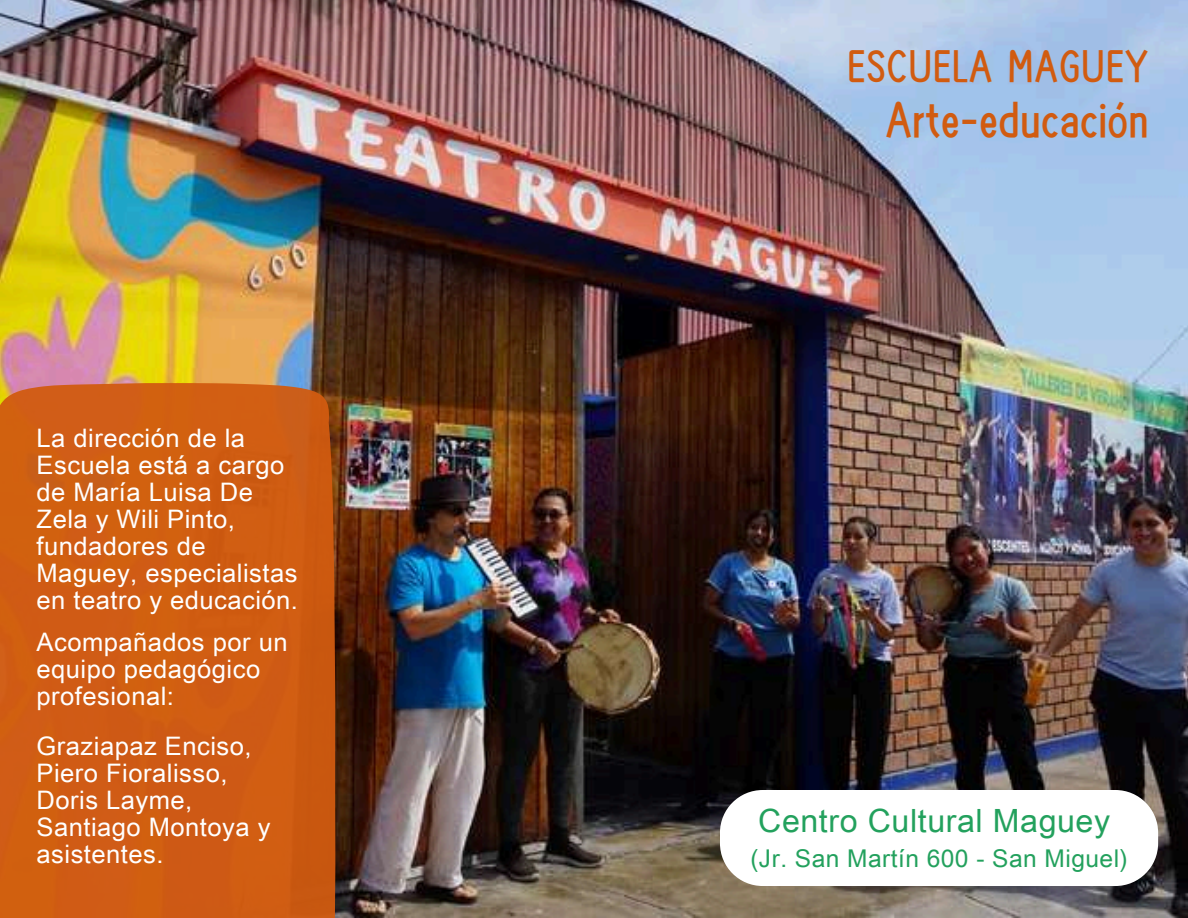
<style>
.page{position:relative;width:1188px;height:918px;background:#fff}
.page>*{position:absolute;margin:0;border:0;box-sizing:border-box;transform-origin:0 0}
.t1{font:47.55px "Canva Ya Zhi Hei Latin";letter-spacing:.015em;color:#d15b10}
.t2{font:42.45px "Canva Ya Zhi Hei Latin";letter-spacing:.02em;color:#d15b10}
.t3{font:32.1px "Arial Unicode MS";letter-spacing:.02em;color:#23a15d}
.t4{font:25.5px/27px "Arial Unicode MS";letter-spacing:.02em;color:#fff}
.t5{font:24.45px "Arial Unicode MS";letter-spacing:.02em;color:#23a15d}
</style>
<div class="page">
<img style="left:0;top:0;width:1188px;height:918px">
<div style="left:0;top:383px;width:336px;height:535px;background:#d05d12"></div>
<div style="left:720px;top:790px;width:438px;height:96px;background:#fff;border-radius:43px"></div>
<p class="t4" style="left:37px;top:424px;width:263px">La dirección de la<br>Escuela está a cargo de María Luisa De<br>Zela y Wili Pinto, fundadores de<br>Maguey, especialistas en teatro y educación.</p>
<p class="t4" style="left:37px;top:628px;width:252px">Acompañados por un equipo pedagógico profesional:</p>
<p class="t4" style="left:37px;top:732px;width:235px">Graziapaz Enciso,<br>Piero Fioralisso,<br>Doris Layme,<br>Santiago Montoya y asistentes.</p>
<h2 class="t2" style="left:847px;top:45px;width:303px">ESCUELA MAGUEY</h2>
<h1 class="t1" style="left:885px;top:96px;width:264px">Arte-educación</h1>
<p class="t3" style="left:758px;top:798px;width:353px">Centro Cultural Maguey</p>
<p class="t5" style="left:750px;top:841px;width:379px">(Jr. San Martín 600 - San Miguel)</p>
</div>
